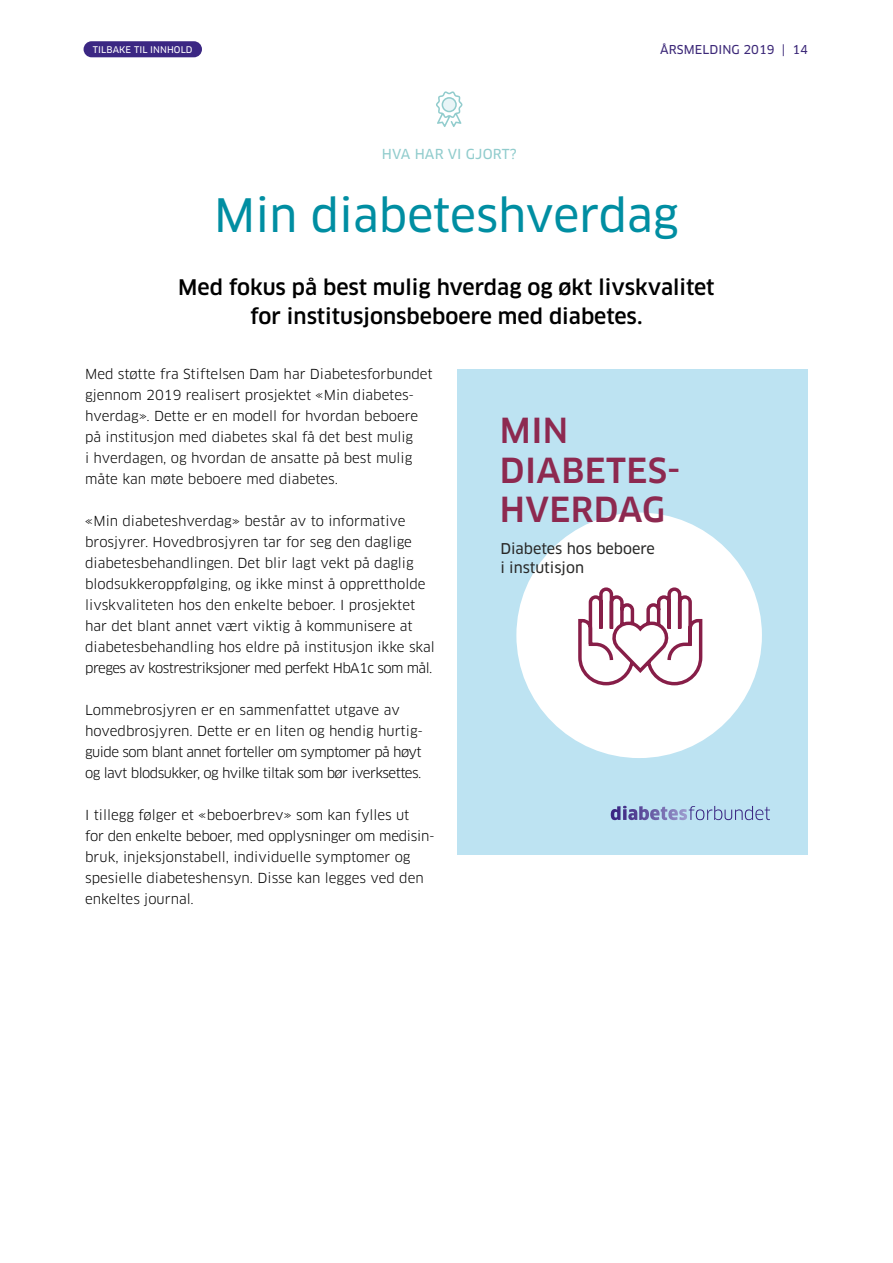
<style>
.page{position:relative;width:893px;height:1263px;background:#fff}
.page>*{position:absolute;margin:0;border:0;box-sizing:border-box;transform-origin:0 0}
.t1{font:45px "Clan OT News";color:#008ea2}
.t2{font:500 33.75px/39.5px "Clan OT";letter-spacing:.01em;color:#8d2950}
.t3{font:500 21px/28.5px "Clan OT";color:#000;text-align:center}
.t4{font:14.55px/18.8px "Clan OT News";color:#282827}
.t5{font:13.5px/21px "Clan OT";color:#000}
.t6{font:13.5px/21px "Clan OT";letter-spacing:-.04em;color:#000}
.t7{font:13.5px "Clan OT News";letter-spacing:.01em;color:#91cccd}
.t8{font:12px "Clan OT News";letter-spacing:.01em;color:#3c2878}
.t9{font:9px "Clan OT News";letter-spacing:.01em;color:#fff}
</style>
<div class="page">
<div style="left:84px;top:41px;width:118px;height:16px;background:#3b2783;border-radius:8px"></div>
<svg style="left:436px;top:91px;width:26px;height:36px"></svg>
<div style="left:457px;top:369px;width:351px;height:485px;background:#bde3f2"></div>
<div style="left:516px;top:512px;width:246px;height:246px;background:#fff;border-radius:50%"></div>
<svg style="left:611px;top:806px;width:159px;height:14px"></svg>
<svg style="left:578px;top:587px;width:125px;height:99px"></svg>
<p class="t9" style="left:93px;top:44px;width:101px">TILBAKE TIL INNHOLD</p>
<p class="t8" style="left:660px;top:42px;width:149px">ÅRSMELDING 2019 | 14</p>
<p class="t7" style="left:382px;top:146px;width:137px">HVA HAR VI GJORT?</p>
<h1 class="t1" style="left:214px;top:189px;width:466px">Min diabeteshverdag</h1>
<h3 class="t3" style="left:178px;top:273px;width:538px">Med fokus på best mulig hverdag og økt livskvalitet for institusjonsbeboere med diabetes.</h3>
<p class="t5" style="left:85px;top:364px;width:349px">Med støtte fra Stiftelsen Dam har Diabetesforbundet gjennom 2019 realisert prosjektet «Min diabetes&shy;hverdag». Dette er en modell for hvordan beboere på institusjon med diabetes skal få det best mulig<br>i hverdagen, og hvordan de ansatte på best mulig måte kan møte beboere med diabetes.</p>
<p class="t5" style="left:85px;top:511px;width:351px">«Min diabeteshverdag» består av to informative brosjyrer. Hovedbrosjyren tar for seg den daglige diabetesbehandlingen. Det blir lagt vekt på daglig blodsukkeroppfølging, og ikke minst å opprettholde livskvaliteten hos den enkelte beboer. I prosjektet har det blant annet vært viktig å kommunisere at diabetesbehandling hos eldre på institusjon ikke skal preges av kostrestriksjoner med perfekt HbA1c som mål.</p>
<p class="t6" style="left:85px;top:700px;width:339px">Lommebrosjyren er en sammenfattet utgave av hovedbrosjyren. Dette er en liten og hendig hurtig&shy;guide som blant annet forteller om symptomer på høyt og lavt blodsukker, og hvilke tiltak som bør iverksettes.</p>
<p class="t5" style="left:85px;top:805px;width:351px">I tillegg følger et «beboerbrev» som kan fylles ut<br>for den enkelte beboer, med opplysninger om medisin&shy;bruk, injeksjonstabell, individuelle symptomer og spesielle diabeteshensyn. Disse kan legges ved den enkeltes journal.</p>
<h2 class="t2" style="left:500px;top:411px;width:182px">MIN<br>DIABETES-<br>HVERDAG</h2>
<p class="t4" style="left:500px;top:539px;width:156px">Diabetes hos beboere i instutisjon</p>
</div>
